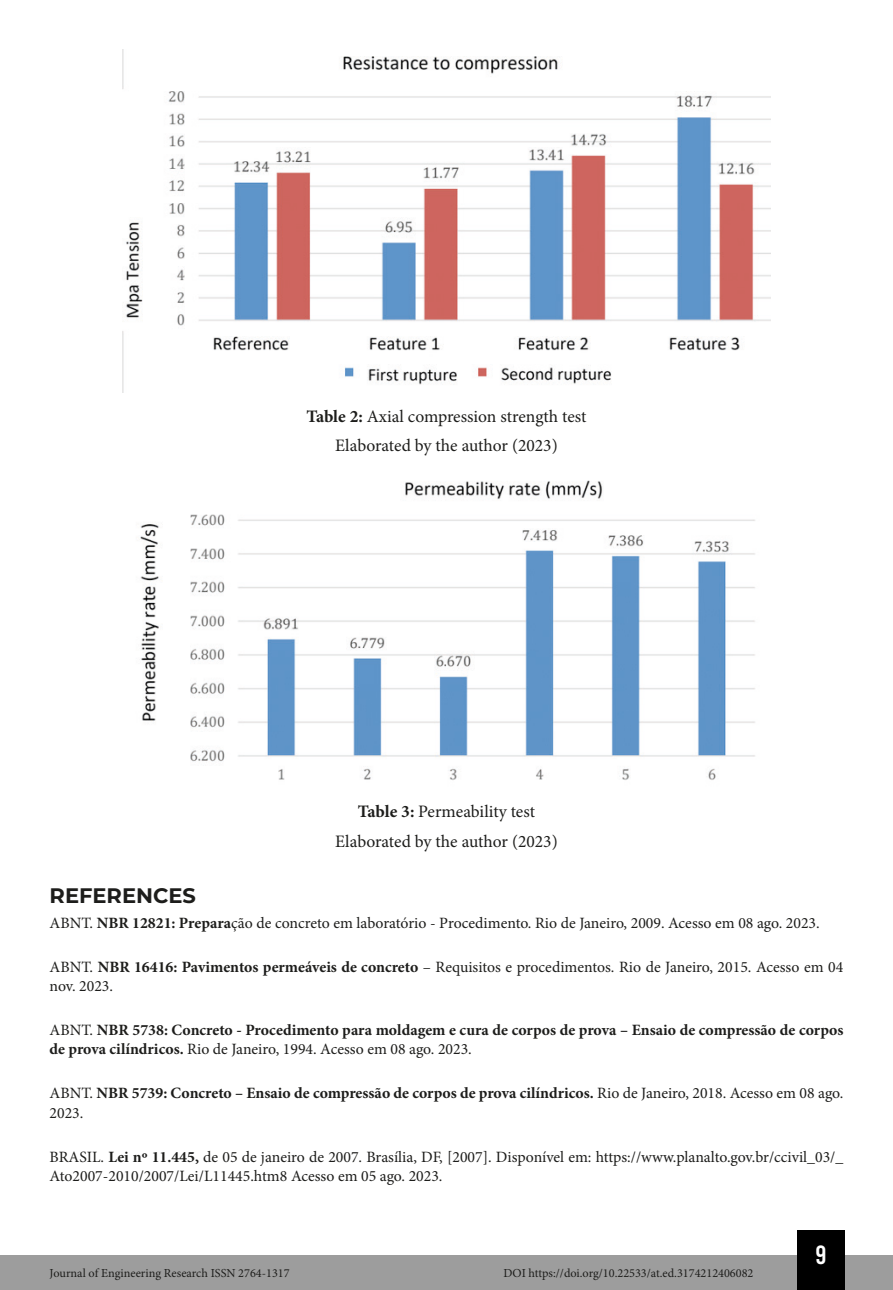
<style>
.page{position:relative;width:893px;height:1290px;background:#fff}
.page>*{position:absolute;margin:0;border:0;box-sizing:border-box;transform-origin:0 0}
.t1{font:26.25px "Bebas Kai";color:#fff}
.TITULO_REF{font:700 21px "Montserrat";color:#1d1d1b}
.Info_Imagem{font:17.5px "Minion Pro";color:#1d1d1b}
.Referencias{font:15.75px/19.2px "Minion Pro";color:#1d1d1b}
.Referencias-2{font:700 15.75px/19.2px "Minion Pro";color:#1d1d1b}
.t2{font:12.25px "Minion Pro";color:#1d1d1b}
.s1{font-weight:700}
.s2{font-weight:400}
</style>
<div class="page">
<div style="left:0;top:1255px;width:893px;height:35px;background:#9d9d9d"></div>
<div style="left:797px;top:1230px;width:48px;height:60px;background:#000"></div>
<img style="left:123px;top:50px;width:647px;height:342px">
<img style="left:140px;top:480px;width:615px;height:300px">
<p class="Info_Imagem" style="left:306px;top:404px;width:282px"><span class="s1">Table 2:</span> Axial compression strength test</p>
<p class="Info_Imagem" style="left:335px;top:434px;width:224px">Elaborated by the author (2023)</p>
<p class="Info_Imagem" style="left:358px;top:800px;width:179px"><span class="s1">Table 3:</span> Permeability test</p>
<p class="Info_Imagem" style="left:335px;top:829px;width:224px">Elaborated by the author (2023)</p>
<p class="TITULO_REF" style="left:50px;top:881px;width:148px">REFERENCES</p>
<p class="Referencias" style="left:50px;top:913px;width:772px">ABNT. <span class="s1">NBR 12821: Prepara</span>ção de concreto em laboratório - Procedimento. Rio de Janeiro, 2009. Acesso em 08 ago. 2023.</p>
<p class="Referencias" style="left:50px;top:957px;width:795px">ABNT. <span class="s1">NBR 16416: Pavimentos permeáveis de concreto</span> – Requisitos e procedimentos. Rio de Janeiro, 2015. Acesso em 04 nov. 2023.</p>
<p class="Referencias-2" style="left:50px;top:1020px;width:795px"><span class="s2">ABNT.</span> NBR 5738: Concreto - Procedimento para moldagem e cura de corpos de prova – Ensaio de compressão de corpos de prova cilíndricos. <span class="s2">Rio de Janeiro, 1994. Acesso em 08 ago. 2023.</span></p>
<p class="Referencias-2" style="left:50px;top:1083px;width:795px"><span class="s2">ABNT.</span> NBR 5739: Concreto – Ensaio de compressão de corpos de prova cilíndricos. <span class="s2">Rio de Janeiro, 2018. Acesso em 08 ago.<br>2023.</span></p>
<p class="Referencias" style="left:50px;top:1147px;width:795px">BRASIL. <span class="s1">Lei nº 11.445,</span> de 05 de janeiro de 2007. Brasília, DF, [2007]. Disponível em: https://www.planalto.gov.br/ccivil_03/_<br>Ato2007-2010/2007/Lei/L11445.htm8 Acesso em 05 ago. 2023.</p>
<p class="t2" style="left:50px;top:1265px;width:242px">Journal of Engineering Research ISSN 2764-1317</p>
<p class="t2" style="left:503px;top:1265px;width:252px">DOI https://doi.org/10.22533/at.ed.3174212406082</p>
<h1 class="t1" style="left:815px;top:1241px;width:13px">9</h1>
</div>
